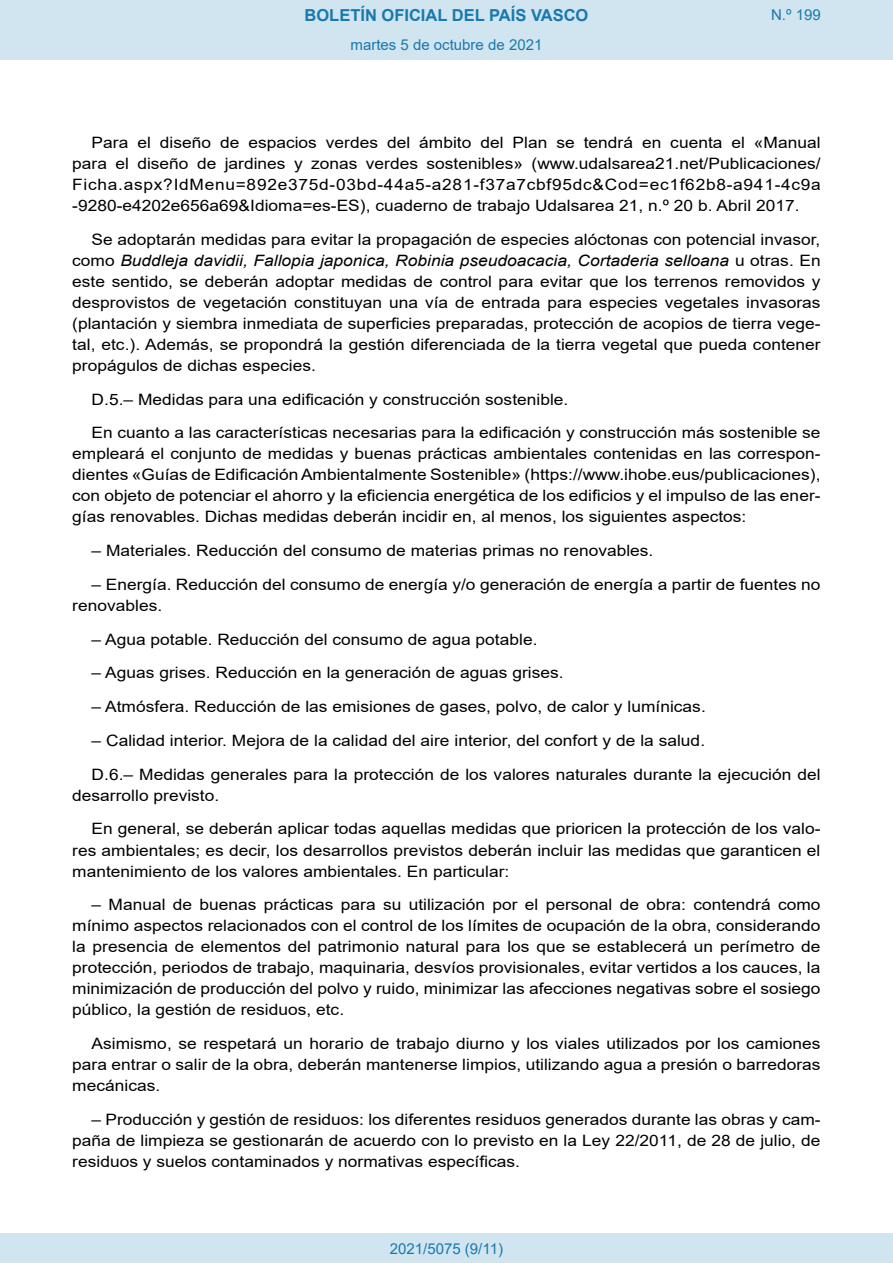
<style>
.page{position:relative;width:893px;height:1263px;background:#fff}
.page>*{position:absolute;margin:0;border:0;box-sizing:border-box;transform-origin:0 0}
.t1{font:700 16.5px "Arial";color:#1879ad}
.BOPVDetalle{font:15.6px/21px "Arial";color:#000;text-align:justify;scale:1.11 1}
.Paginacion_Centro{font:15px "Arial";color:#1879ad}
.s1{font-style:italic}
</style>
<div class="page">
<div style="left:0;top:0;width:893px;height:60px;background:#d0e5f0"></div>
<div style="left:0;top:1233px;width:893px;height:30px;background:#d0e5f0"></div>
<p class="t1" style="left:305px;top:3px;width:285px">BOLETÍN OFICIAL DEL PAÍS VASCO</p>
<p class="Paginacion_Centro" style="left:351px;top:35px;width:193px">martes 5 de octubre de 2021</p>
<p class="Paginacion_Centro" style="left:771px;top:5px;width:51px">N.º 199</p>
<p class="BOPVDetalle" style="left:72px;top:132px;width:676px;text-indent:19px">Para el diseño de espacios verdes del ámbito del Plan se tendrá en cuenta el «Manual para el diseño de jardines y zonas verdes sostenibles» (www.udalsarea21.net/Publicaciones/ Ficha.aspx?IdMenu=892e375d-03bd-44a5-a281-f37a7cbf95dc&amp;Cod=ec1f62b8-a941-4c9a -9280-e4202e656a69&amp;Idioma=es-ES), cuaderno de trabajo Udalsarea 21, n.º 20 b. Abril 2017.</p>
<p class="BOPVDetalle" style="left:72px;top:229px;width:676px;text-indent:19px">Se adoptarán medidas para evitar la propagación de especies alóctonas con potencial invasor, como <span class="s1">Buddleja davidii, Fallopia japonica, Robinia pseudoacacia, Cortaderia selloana</span> u otras. En este sentido, se deberán adoptar medidas de control para evitar que los terrenos removidos y desprovistos de vegetación constituyan una vía de entrada para especies vegetales invasoras (plantación y siembra inmediata de superficies preparadas, protección de acopios de tierra vege&shy;tal, etc.). Además, se propondrá la gestión diferenciada de la tierra vegetal que pueda contener propágulos de dichas especies.</p>
<p class="BOPVDetalle" style="left:92px;top:389px;width:431px">D.5.– Medidas para una edificación y construcción sostenible.</p>
<p class="BOPVDetalle" style="left:72px;top:422px;width:676px;text-indent:19px">En cuanto a las características necesarias para la edificación y construcción más sostenible se empleará el conjunto de medidas y buenas prácticas ambientales contenidas en las correspon&shy;dientes «Guías de Edificación Ambientalmente Sostenible» (https://www.ihobe.eus/publicaciones), con objeto de potenciar el ahorro y la eficiencia energética de los edificios y el impulso de las ener&shy;gías renovables. Dichas medidas deberán incidir en, al menos, los siguientes aspectos:</p>
<p class="BOPVDetalle" style="left:92px;top:540px;width:508px">– Materiales. Reducción del consumo de materias primas no renovables.</p>
<p class="BOPVDetalle" style="left:72px;top:574px;width:676px;text-indent:19px">– Energía. Reducción del consumo de energía y/o generación de energía a partir de fuentes no renovables.</p>
<p class="BOPVDetalle" style="left:92px;top:629px;width:403px">– Agua potable. Reducción del consumo de agua potable.</p>
<p class="BOPVDetalle" style="left:92px;top:662px;width:427px">– Aguas grises. Reducción en la generación de aguas grises.</p>
<p class="BOPVDetalle" style="left:92px;top:696px;width:555px">– Atmósfera. Reducción de las emisiones de gases, polvo, de calor y lumínicas.</p>
<p class="BOPVDetalle" style="left:92px;top:730px;width:554px">– Calidad interior. Mejora de la calidad del aire interior, del confort y de la salud.</p>
<p class="BOPVDetalle" style="left:72px;top:764px;width:676px;text-indent:19px">D.6.– Medidas generales para la protección de los valores naturales durante la ejecución del desarrollo previsto.</p>
<p class="BOPVDetalle" style="left:72px;top:818px;width:676px;text-indent:19px">En general, se deberán aplicar todas aquellas medidas que prioricen la protección de los valo&shy;res ambientales; es decir, los desarrollos previstos deberán incluir las medidas que garanticen el mantenimiento de los valores ambientales. En particular:</p>
<p class="BOPVDetalle" style="left:72px;top:894px;width:676px;text-indent:19px">– Manual de buenas prácticas para su utilización por el personal de obra: contendrá como mínimo aspectos relacionados con el control de los límites de ocupación de la obra, considerando la presencia de elementos del patrimonio natural para los que se establecerá un perímetro de protección, periodos de trabajo, maquinaria, desvíos provisionales, evitar vertidos a los cauces, la minimización de producción del polvo y ruido, minimizar las afecciones negativas sobre el sosiego público, la gestión de residuos, etc.</p>
<p class="BOPVDetalle" style="left:72px;top:1033px;width:676px;text-indent:19px">Asimismo, se respetará un horario de trabajo diurno y los viales utilizados por los camiones para entrar o salir de la obra, deberán mantenerse limpios, utilizando agua a presión o barredoras mecánicas.</p>
<p class="BOPVDetalle" style="left:72px;top:1109px;width:676px;text-indent:19px">– Producción y gestión de residuos: los diferentes residuos generados durante las obras y cam&shy;paña de limpieza se gestionarán de acuerdo con lo previsto en la Ley 22/2011, de 28 de julio, de residuos y suelos contaminados y normativas específicas.</p>
<p class="Paginacion_Centro" style="left:390px;top:1238px;width:115px">2021/5075 (9/11)</p>
</div>
